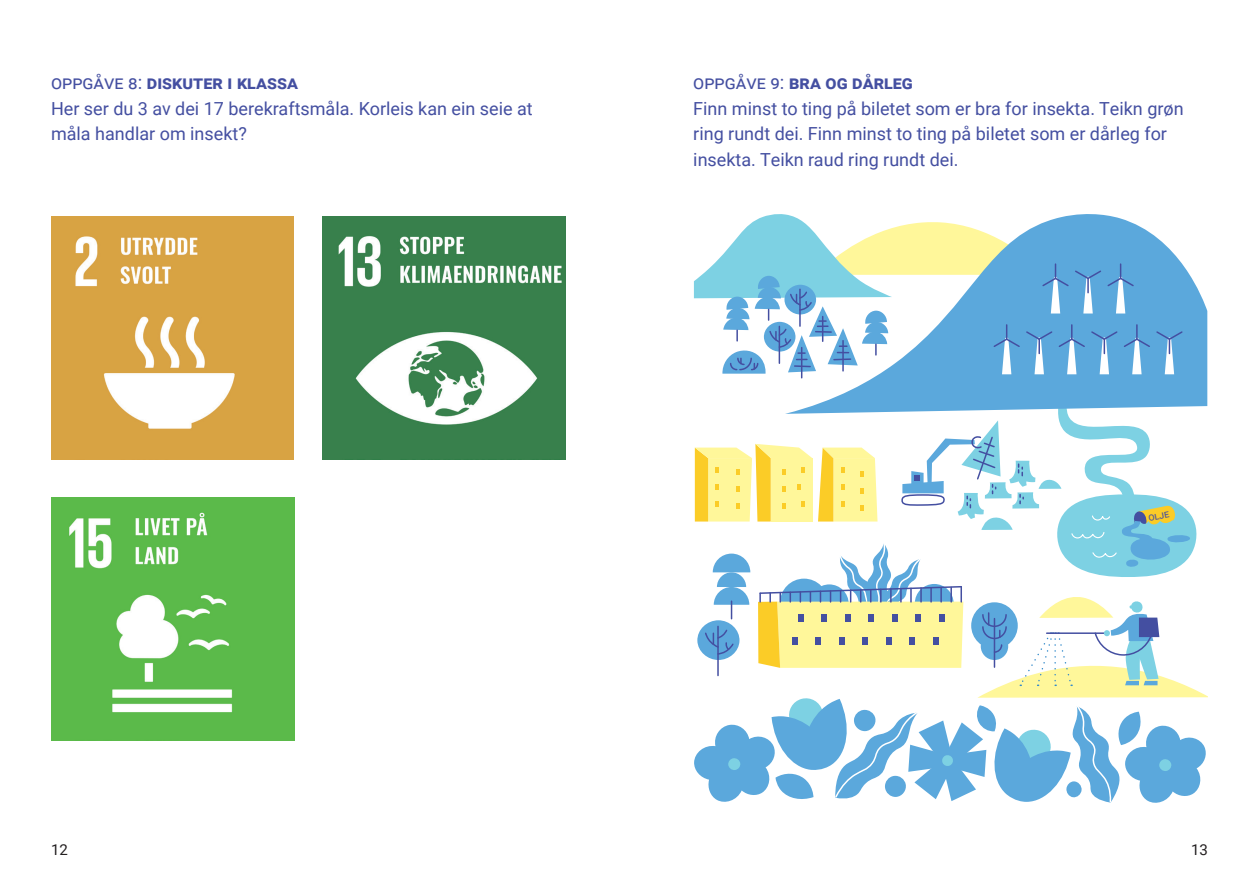
<style>
.page{position:relative;width:1259px;height:893px;background:#fff}
.page>*{position:absolute;margin:0;border:0;box-sizing:border-box;transform-origin:0 0}
.t1{font:700 18.75px "Roboto";color:#444fa1}
.t2{font:18px/25.5px "Roboto";color:#444fa1}
.t3{font:15px "Roboto";color:#231f20}
.t4{font:10.5px "Roboto";color:#444fa1}
.s1{font-weight:400}
</style>
<div class="page">
<svg style="left:801px;top:266px;width:406px;height:140px;fill:#5ba8dc"></svg>
<hr style="left:801px;top:348px;width:1px;height:30px;background:#444fa1">
<svg style="left:694px;top:214px;width:490px;height:160px"></svg>
<svg style="left:694px;top:406px;width:514px;height:397px"></svg>
<img style="left:323px;top:217px;width:243px;height:243px">
<img style="left:51px;top:497px;width:243px;height:243px">
<img style="left:51px;top:217px;width:242px;height:242px">
<p class="t1" style="left:51px;top:69px;width:248px"><span class="s1">oppgåve 8:</span> diskuter i klassa</p>
<p class="t2" style="left:51px;top:95px;width:483px">Her ser du 3 av dei 17 berekraftsmåla. Korleis kan ein seie at måla handlar om insekt?</p>
<p class="t1" style="left:693px;top:69px;width:221px"><span class="s1">oppgåve 9:</span> bra og dårleg</p>
<p class="t2" style="left:693px;top:95px;width:492px">Finn minst to ting på biletet som er bra for insekta. Teikn grøn ring rundt dei. Finn minst to ting på biletet som er dårleg for insekta. Teikn raud ring rundt dei.</p>
<p class="t4" style="left:1147px;top:510px;width:23px;rotate:-11deg">OLJE</p>
<p class="t3" style="left:51px;top:839px;width:18px">12</p>
<p class="t3" style="left:1191px;top:839px;width:18px">13</p>
</div>
